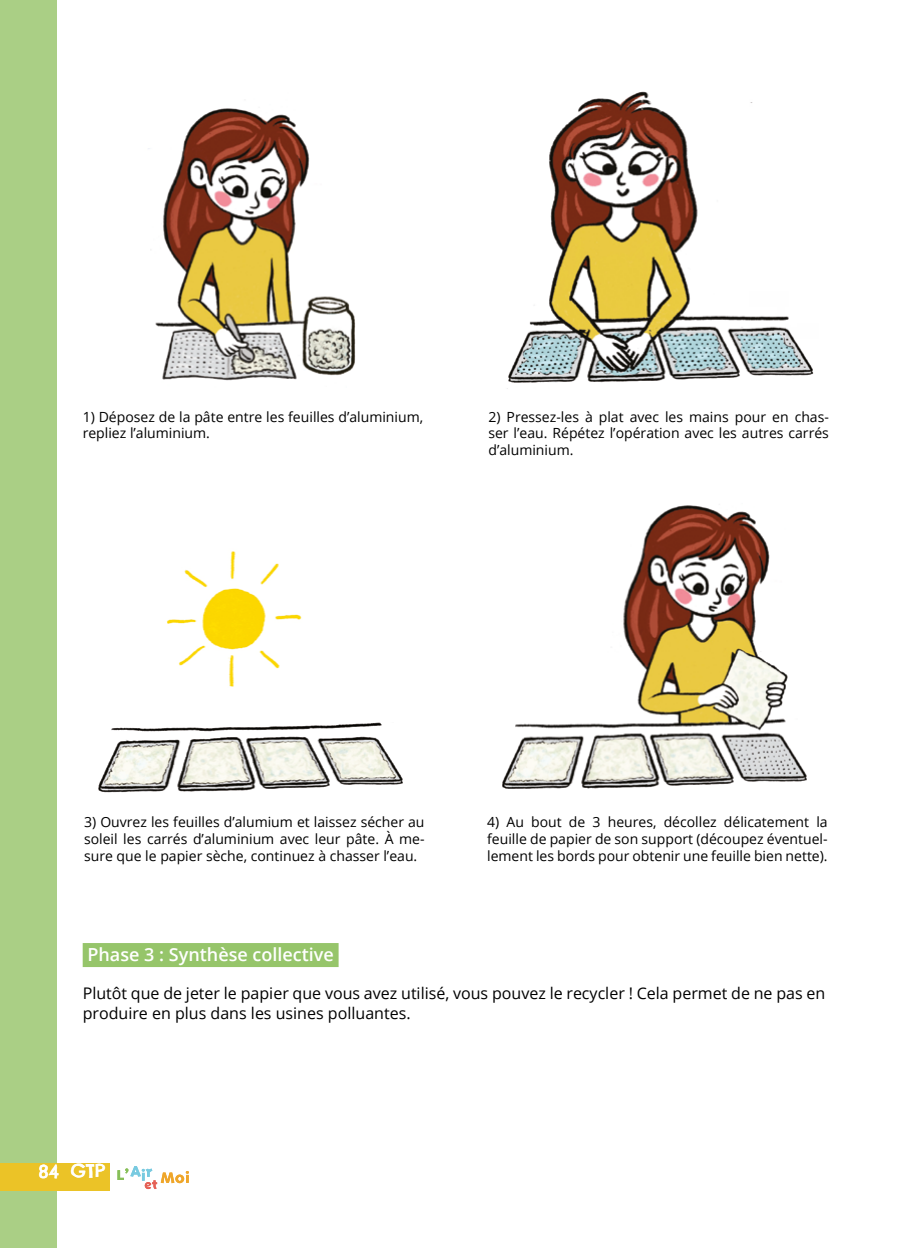
<style>
.page{position:relative;width:908px;height:1248px;background:#fff}
.page>*{position:absolute;margin:0;border:0;box-sizing:border-box;transform-origin:0 0}
.t1{font:600 18px "Open Sans";color:#fff}
.t2{font:18px "Chelsea Market";color:#fff}
.t3{font:16px/19.2px "Open Sans";color:#000}
.t4{font:14px/16.8px "Open Sans";color:#000;text-align:justify}
</style>
<div class="page">
<div style="left:0;top:0;width:56px;height:1247px;background:#aacf85"></div>
<div style="left:0;top:1162px;width:109px;height:28px;background:#ebc327"></div>
<svg style="left:117px;top:1166px;width:72px;height:22px"></svg>
<img style="left:502px;top:505px;width:305px;height:284px">
<img style="left:148px;top:108px;width:208px;height:273px">
<img style="left:507px;top:91px;width:307px;height:298px">
<img style="left:98px;top:551px;width:305px;height:242px">
<div style="left:83px;top:942px;width:255px;height:24px;background:#96c56a"></div>
<p class="t4" style="left:83px;top:407px;width:342px">1) Déposez de la pâte entre les feuilles d’aluminium, repliez l’aluminium.</p>
<p class="t4" style="left:488px;top:407px;width:342px">2) Pressez-les à plat avec les mains pour en chas&shy;ser l’eau. Répétez l’opération avec les autres carrés d’aluminium.</p>
<p class="t4" style="left:84px;top:813px;width:342px">3) Ouvrez les feuilles d’alumium et laissez sécher au soleil les carrés d’aluminium avec leur pâte. À me&shy;sure que le papier sèche, continuez à chasser l’eau.</p>
<p class="t4" style="left:487px;top:813px;width:342px">4) Au bout de 3 heures, décollez délicatement la feuille de papier de son support (découpez éventuel&shy;lement les bords pour obtenir une feuille bien nette).</p>
<p class="t1" style="left:87px;top:942px;width:248px">Phase 3 : Synthèse collective</p>
<p class="t3" style="left:83px;top:983px;width:743px">Plutôt que de jeter le papier que vous avez utilisé, vous pouvez le recycler ! Cela permet de ne pas en produire en plus dans les usines polluantes.</p>
<p class="t2" style="left:38px;top:1159px;width:68px">84 GTP</p>
</div>
